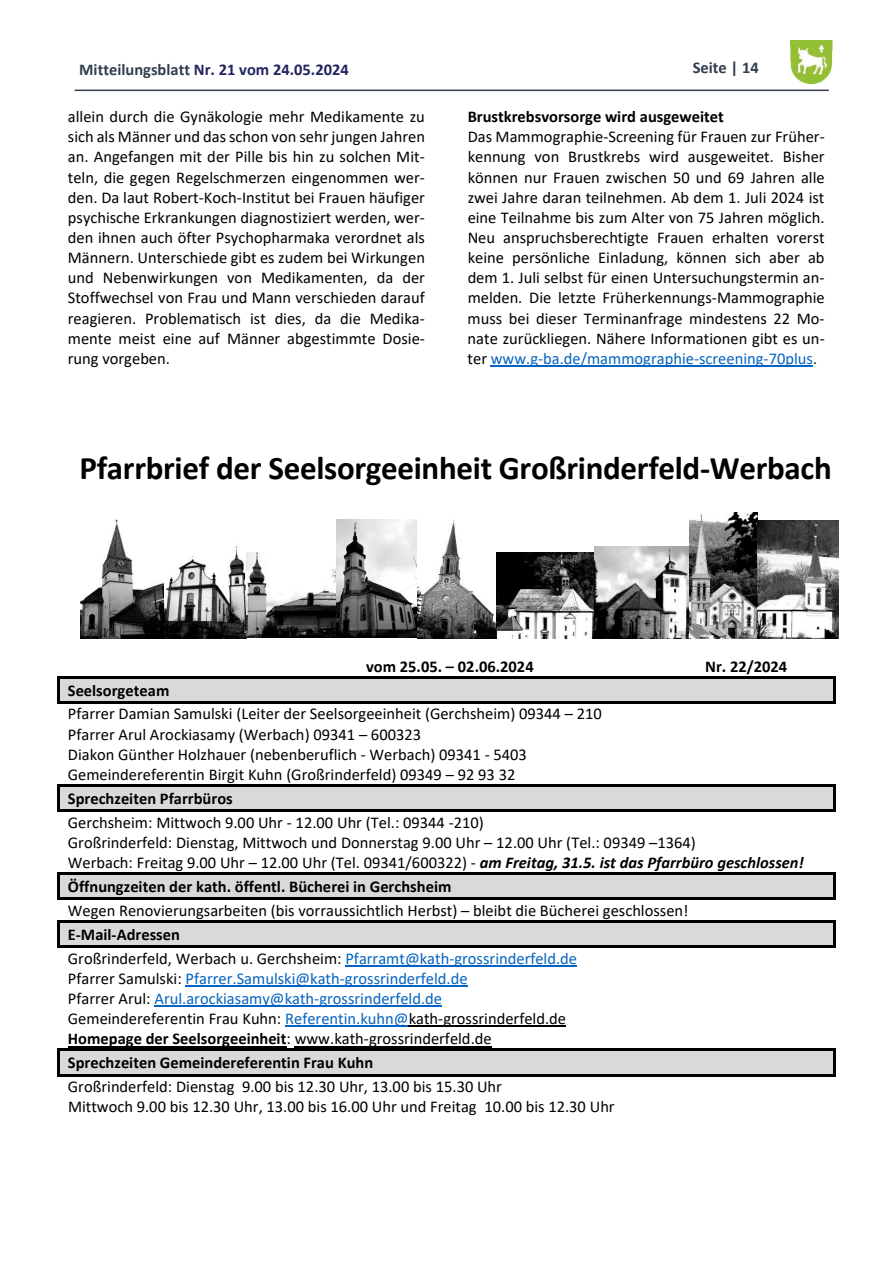
<style>
.page{position:relative;width:893px;height:1263px;background:#fff}
.page>*{position:absolute;margin:0;border:0;box-sizing:border-box;transform-origin:0 0}
.t1{font:700 33px "Calibri";letter-spacing:-.01em;color:#000}
.t2{font:16.5px/20.1px "Calibri";color:#000}
.t3{font:700 16.5px "Calibri";color:#22245e}
.t4{font:700 16.5px "Calibri";color:#000}
.t5{font:700 16.5px "Calibri";color:#323e4f}
.s1{color:#323e4f}
.s2{font-weight:700}
.s3{color:#0563c1}
.s4{font-family:"Times New Roman";font-size:15.75px}
.s5{font-weight:700;font-style:italic}
</style>
<div class="page">
<img style="left:790px;top:40px;width:42px;height:44px">
<hr style="left:75px;top:90px;width:754px;height:1px;background:#333f50">
<hr style="left:491px;top:366px;width:322px;height:1px;background:#0563c1">
<div style="left:60px;top:678px;width:773px;height:23px;background:#d9d9d9"></div>
<hr style="left:60px;top:676px;width:773px;height:2px;background:#000">
<hr style="left:60px;top:701px;width:773px;height:3px;background:#000">
<hr style="left:57px;top:678px;width:3px;height:23px;background:#000">
<hr style="left:833px;top:678px;width:2px;height:23px;background:#000">
<div style="left:60px;top:786px;width:773px;height:24px;background:#d9d9d9"></div>
<hr style="left:60px;top:784px;width:773px;height:2px;background:#000">
<hr style="left:60px;top:810px;width:773px;height:2px;background:#000">
<hr style="left:57px;top:786px;width:3px;height:24px;background:#000">
<hr style="left:833px;top:786px;width:2px;height:24px;background:#000">
<div style="left:60px;top:875px;width:773px;height:23px;background:#d9d9d9"></div>
<hr style="left:60px;top:872px;width:773px;height:3px;background:#000">
<hr style="left:60px;top:898px;width:773px;height:2px;background:#000">
<hr style="left:57px;top:875px;width:3px;height:23px;background:#000">
<hr style="left:833px;top:875px;width:2px;height:23px;background:#000">
<div style="left:60px;top:922px;width:773px;height:24px;background:#d9d9d9"></div>
<hr style="left:60px;top:920px;width:773px;height:2px;background:#000">
<hr style="left:60px;top:946px;width:773px;height:2px;background:#000">
<hr style="left:57px;top:922px;width:3px;height:24px;background:#000">
<hr style="left:833px;top:922px;width:2px;height:24px;background:#000">
<hr style="left:345px;top:965px;width:232px;height:1px;background:#0563c1">
<hr style="left:186px;top:985px;width:282px;height:2px;background:#0563c1">
<hr style="left:154px;top:1006px;width:288px;height:1px;background:#0563c1">
<hr style="left:285px;top:1026px;width:124px;height:1px;background:#0563c1">
<hr style="left:409px;top:1026px;width:157px;height:1px;background:#000">
<hr style="left:68px;top:1046px;width:219px;height:1px;background:#000">
<hr style="left:295px;top:1046px;width:197px;height:1px;background:#000">
<div style="left:60px;top:1051px;width:773px;height:23px;background:#d9d9d9"></div>
<hr style="left:60px;top:1048px;width:773px;height:3px;background:#000">
<hr style="left:60px;top:1074px;width:773px;height:2px;background:#000">
<hr style="left:57px;top:1051px;width:3px;height:23px;background:#000">
<hr style="left:833px;top:1051px;width:2px;height:23px;background:#000">
<img style="left:80px;top:519px;width:84px;height:119px">
<img style="left:164px;top:545px;width:82px;height:93px">
<img style="left:246px;top:553px;width:91px;height:85px">
<img style="left:337px;top:519px;width:80px;height:118px">
<img style="left:418px;top:520px;width:79px;height:118px">
<img style="left:497px;top:552px;width:97px;height:86px">
<img style="left:594px;top:546px;width:95px;height:92px">
<img style="left:689px;top:512px;width:68px;height:126px">
<img style="left:757px;top:520px;width:81px;height:118px">
<p class="t3" style="left:79px;top:58px;width:271px"><span class="s1">Mitteilungsblatt</span> Nr. 21 vom 24.05.2024</p>
<p class="t5" style="left:693px;top:56px;width:68px">Seite | 14</p>
<p class="t2" style="left:68px;top:106px;width:359px;text-align:justify">allein durch die Gynäkologie mehr Medikamente zu sich als Männer und das schon von sehr jungen Jahren an. Angefangen mit der Pille bis hin zu solchen Mit&shy;teln, die gegen Regelschmerzen eingenommen wer&shy;den. Da laut Robert-Koch-Institut bei Frauen häufiger psychische Erkrankungen diagnostiziert werden, wer&shy;den ihnen auch öfter Psychopharmaka verordnet als Männern. Unterschiede gibt es zudem bei Wirkungen und Nebenwirkungen von Medikamenten, da der Stoffwechsel von Frau und Mann verschieden darauf reagieren. Problematisch ist dies, da die Medika&shy;mente meist eine auf Männer abgestimmte Dosie&shy;rung vorgeben.</p>
<p class="t2" style="left:468px;top:106px;width:359px"><span class="s2">Brustkrebsvorsorge wird ausgeweitet<br></span>Das Mammographie-Screening für Frauen zur Früher&shy;kennung von Brustkrebs wird ausgeweitet. Bisher können nur Frauen zwischen 50 und 69 Jahren alle zwei Jahre daran teilnehmen. Ab dem 1. Juli 2024 ist eine Teilnahme bis zum Alter von 75 Jahren möglich.<br>Neu anspruchsberechtigte Frauen erhalten vorerst keine persönliche Einladung, können sich aber ab dem 1. Juli selbst für einen Untersuchungstermin an&shy;melden. Die letzte Früherkennungs-Mammographie muss bei dieser Terminanfrage mindestens 22 Mo&shy;nate zurückliegen. Nähere Informationen gibt es un&shy;ter <span class="s3">www.g-ba.de/mammographie-screening-70plus</span><span class="s4">.</span></p>
<p class="t1" style="left:80px;top:445px;width:754px">Pfarrbrief der Seelsorgeeinheit Großrinderfeld-Werbach</p>
<p class="t4" style="left:366px;top:654px;width:169px">vom 25.05. – 02.06.2024</p>
<p class="t4" style="left:705px;top:654px;width:84px">Nr. 22/2024</p>
<p class="t2" style="left:68px;top:678px;width:535px;line-height:23.9px"><span class="s2">Seelsorgeteam<br></span>Pfarrer Damian Samulski (Leiter der Seelsorgeeinheit (Gerchsheim) 09344 – 210</p>
<p class="t2" style="left:68px;top:724px;width:461px">Pfarrer Arul Arockiasamy (Werbach) 09341 – 600323<br>Diakon Günther Holzhauer (nebenberuflich - Werbach) 09341 - 5403<br>Gemeindereferentin Birgit Kuhn (Großrinderfeld) 09349 – 92 93 32</p>
<p class="t2" style="left:68px;top:786px;width:417px;line-height:23.9px"><span class="s2">Sprechzeiten Pfarrbüros<br></span>Gerchsheim: Mittwoch 9.00 Uhr - 12.00 Uhr (Tel.: 09344 -210)</p>
<p class="t2" style="left:68px;top:832px;width:738px">Großrinderfeld: Dienstag, Mittwoch und Donnerstag 9.00 Uhr – 12.00 Uhr (Tel.: 09349 –1364)<br>Werbach: Freitag 9.00 Uhr – 12.00 Uhr (Tel. 09341/600322) - <span class="s5">am Freitag, 31.5. ist das Pfarrbüro geschlossen!</span></p>
<p class="t2" style="left:68px;top:874px;width:622px;line-height:23.9px"><span class="s2">Öffnungzeiten der kath. öffentl. Bücherei in Gerchsheim<br></span>Wegen Renovierungsarbeiten (bis vorraussichtlich Herbst) – bleibt die Bücherei geschlossen!<br><span class="s2">E-Mail-Adressen<br></span>Großrinderfeld, Werbach u. Gerchsheim: <span class="s3">Pfarramt@kath-grossrinderfeld.de</span></p>
<p class="t2" style="left:68px;top:968px;width:500px">Pfarrer Samulski: <span class="s3">Pfarrer.Samulski@kath-grossrinderfeld.de<br></span>Pfarrer Arul: <span class="s3">Arul.arockiasamy@kath-grossrinderfeld.de </span>Gemeindereferentin Frau Kuhn: <span class="s3">Referentin.kuhn@</span>kath-grossrinderfeld.de <span class="s2">Homepage der Seelsorgeeinheit</span>: www.kath-grossrinderfeld.de</p>
<p class="t2" style="left:68px;top:1050px;width:436px;line-height:23.9px"><span class="s2">Sprechzeiten Gemeindereferentin Frau Kuhn<br></span>Großrinderfeld: Dienstag 9.00 bis 12.30 Uhr, 13.00 bis 15.30 Uhr</p>
<p class="t2" style="left:68px;top:1096px;width:548px">Mittwoch 9.00 bis 12.30 Uhr, 13.00 bis 16.00 Uhr und Freitag 10.00 bis 12.30 Uhr</p>
</div>
